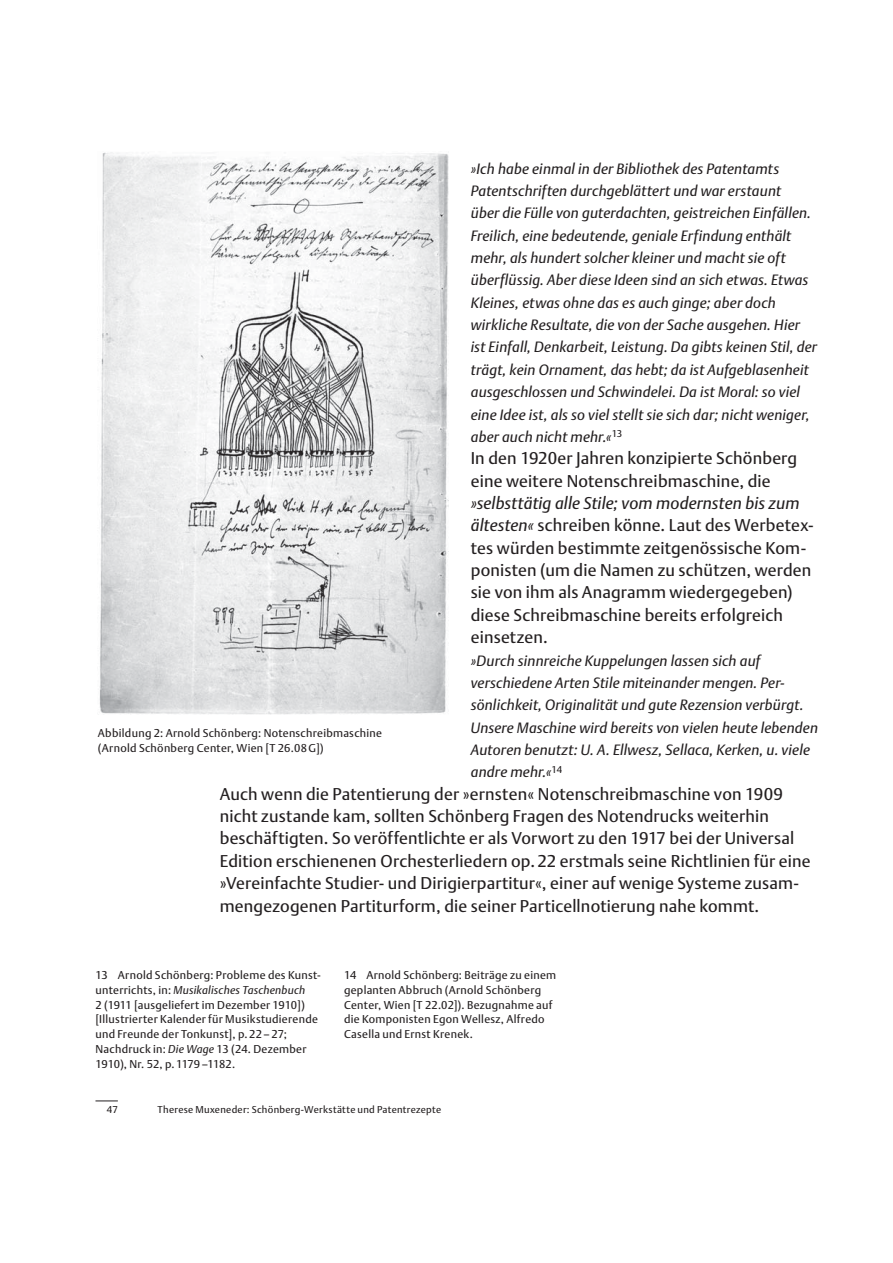
<style>
.page{position:relative;width:893px;height:1263px;background:#fff}
.page>*{position:absolute;margin:0;border:0;box-sizing:border-box;transform-origin:0 0}
.t1{font:16.95px/22.4px "DTL Argo T";letter-spacing:.01em;color:#231f20}
.t2{font:italic 14.85px/22.4px "DTL Argo T";letter-spacing:.015em;color:#231f20}
.t3{font:11.25px/14.9px "DTL Argo T";letter-spacing:.025em;color:#231f20}
.t4{font:9.9px "DTL Argo T";letter-spacing:.03em;color:#231f20}
.s1{font-style:italic}
</style>
<div class="page">
<svg style="left:95px;top:1101px;width:23px;height:1px"></svg>
<img style="left:99px;top:152px;width:349px;height:563px">
<p class="t2" style="left:471px;top:158px;width:348px">»Ich habe einmal in der Bibliothek des Patentamts Patentschriften durchgeblättert und war erstaunt<br>über die Fülle von guterdachten, geistreichen Einfällen.<br>Freilich, eine bedeutende, geniale Erfindung enthält mehr, als hundert solcher kleiner und macht sie oft überflüssig. Aber diese Ideen sind an sich etwas. Etwas Kleines, etwas ohne das es auch ginge; aber doch wirkliche Resultate, die von der Sache ausgehen. Hier ist Einfall, Denkarbeit, Leistung. Da gibts keinen Stil, der trägt, kein Ornament, das hebt; da ist Aufgeblasenheit ausgeschlossen und Schwindelei. Da ist Moral: so viel eine Idee ist, als so viel stellt sie sich dar; nicht weniger, aber auch nicht mehr.«<sup>13</sup></p>
<p class="t1" style="left:471px;top:448px;width:328px">In den 1920er Jahren konzipierte Schönberg eine weitere Notenschreibmaschine, die</p>
<p class="t1" style="left:471px;top:493px;width:344px"><span class="s1">»selbsttätig alle Stile; vom modernsten bis zum ältesten«</span> schreiben könne. Laut des Werbetex&shy;tes würden bestimmte zeitgenössische Kom&shy;ponisten (um die Namen zu schützen, werden sie von ihm als Anagramm wiedergegeben) diese Schreibmaschine bereits erfolgreich einsetzen.</p>
<p class="t2" style="left:471px;top:650px;width:349px">»Durch sinnreiche Kuppelungen lassen sich auf verschiedene Arten Stile miteinander mengen. Per&shy;sönlichkeit, Originalität und gute Rezension verbürgt.<br>Unsere Maschine wird bereits von vielen heute lebenden Autoren benutzt: U. A. Ellwesz, Sellaca, Kerken, u. viele andre mehr.«<sup>14</sup></p>
<p class="t1" style="left:220px;top:784px;width:592px">Auch wenn die Patentierung der »ernsten« Notenschreibmaschine von 1909 nicht zustande kam, sollten Schönberg Fragen des Notendrucks weiterhin beschäftigten. So veröffentlichte er als Vorwort zu den 1917 bei der Universal Edition erschienenen Orchesterliedern op. 22 erstmals seine Richtlinien für eine »Vereinfachte Studier- und Dirigierpartitur«, einer auf wenige Systeme zusam&shy;mengezogenen Partiturform, die seiner Particellnotierung nahe kommt.</p>
<p class="t3" style="left:98px;top:727px;width:286px">Abbildung 2: Arnold Schönberg: Notenschreibmaschine (Arnold Schönberg Center, Wien [T 26.08 G])</p>
<p class="t3" style="left:95px;top:968px;width:227px">13 Arnold Schönberg: Probleme des Kunst&shy;unterrichts, in: <span class="s1">Musikalisches Taschenbuch<br></span>2 (1911 [ausgeliefert im Dezember 1910]) [Illustrierter Kalender für Musikstudierende und Freunde der Tonkunst], p. 22 – 27; Nachdruck in: <span class="s1">Die Wage</span> 13 (24. Dezember 1910), Nr. 52, p. 1179 –1182.</p>
<p class="t3" style="left:344px;top:968px;width:214px">14 Arnold Schönberg: Beiträge zu einem geplanten Abbruch (Arnold Schönberg Center, Wien [T 22.02]). Bezugnahme auf die Komponisten Egon Wellesz, Alfredo Casella und Ernst Krenek.</p>
<p class="t4" style="left:107px;top:1105px;width:13px">47</p>
<p class="t4" style="left:158px;top:1105px;width:285px">Therese Muxeneder: Schönberg-Werkstätte und Patentrezepte</p>
</div>
